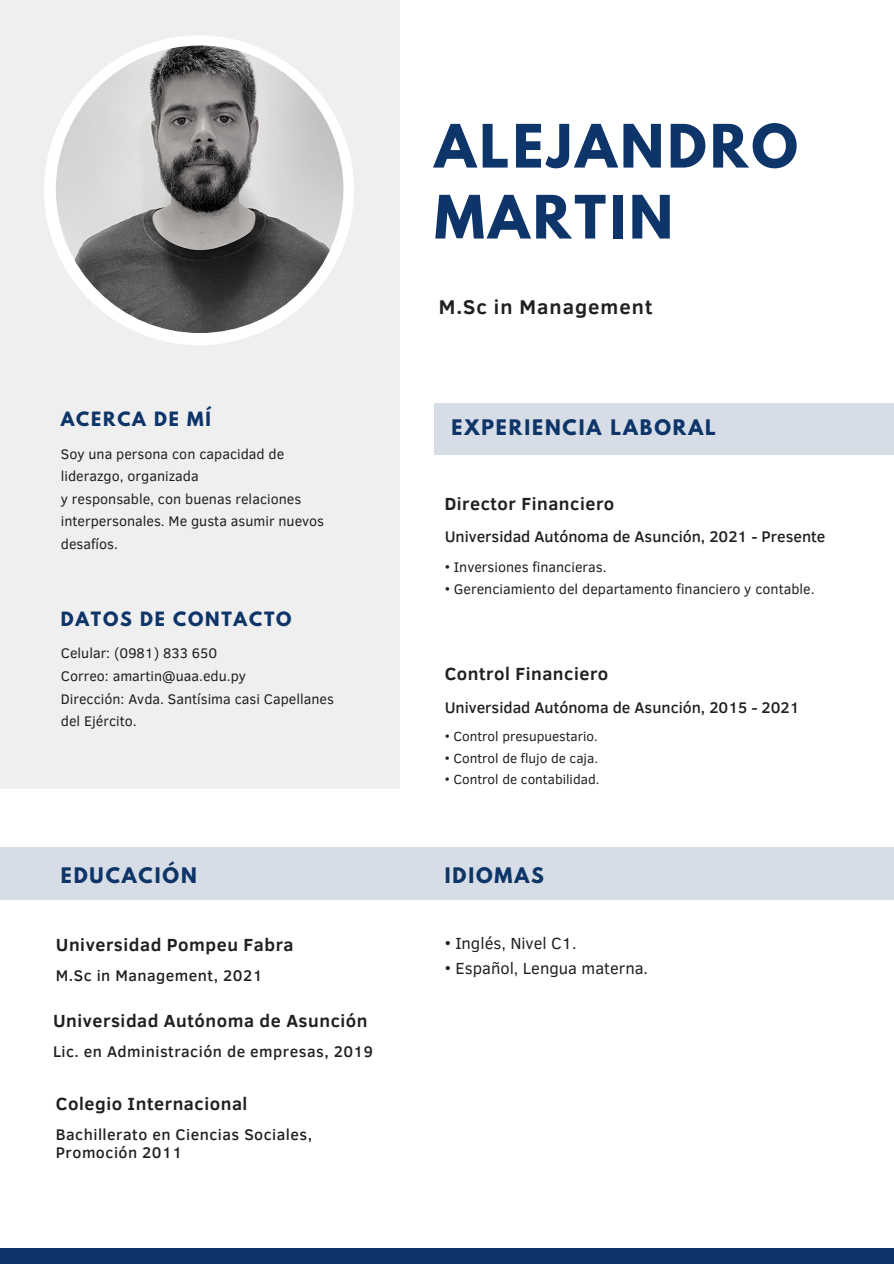
<style>
.page{position:relative;width:894px;height:1264px;background:#fff}
.page>*{position:absolute;margin:0;border:0;box-sizing:border-box;transform-origin:0 0}
.t1{font:700 52.95px/70.9px "League Spartan";letter-spacing:.065em;color:#0e3569}
.t2{font:700 20.4px "Clear Sans";letter-spacing:.05em;color:#202021}
.t3{font:700 18.9px "League Spartan";letter-spacing:.1em;color:#0e3569}
.t4{font:700 18px "Clear Sans";letter-spacing:.03em;color:#202021}
.t5{font:700 17.4px "League Spartan";letter-spacing:.1em;color:#0e3569}
.t6{font:16.5px "Clear Sans";color:#202021}
.t7{font:500 15.75px/18px "Clear Sans";letter-spacing:.03em;color:#202021}
.t8{font:500 15.75px "Clear Sans";color:#202021}
.t9{font:14.25px/22.5px "Clear Sans";color:#202021}
.t10{font:13.5px "Clear Sans";color:#202021}
</style>
<div class="page">
<div style="left:0;top:0;width:399px;height:788px;background:#efefef"></div>
<svg style="left:44px;top:36px;width:310px;height:309px"></svg>
<div style="left:434px;top:403px;width:459px;height:52px;background:#d7dde6"></div>
<div style="left:0;top:847px;width:893px;height:53px;background:#d7dde6"></div>
<div style="left:0;top:1247px;width:893px;height:16px;background:#0e3569"></div>
<img style="left:56px;top:46px;width:287px;height:287px;border-radius:50%">
<p class="t1" style="left:434px;top:117px;width:365px">ALEJANDRO<br>MARTIN</p>
<p class="t5" style="left:61px;top:410px;width:152px">ACERCA DE MÍ</p>
<p class="t9" style="left:61px;top:441px;width:225px">Soy una persona con capacidad de liderazgo, organizada</p>
<p class="t9" style="left:61px;top:486px;width:265px">y responsable, con buenas relaciones interpersonales. Me gusta asumir nuevos desafíos.</p>
<p class="t5" style="left:61px;top:610px;width:232px">DATOS DE CONTACTO</p>
<p class="t9" style="left:61px;top:641px;width:158px">Celular: (0981) 833 650</p>
<p class="t9" style="left:61px;top:664px;width:187px">Correo: amartin@uaa.edu.py</p>
<p class="t9" style="left:61px;top:686px;width:274px">Dirección: Avda. Santísima casi Capellanes del Ejército.</p>
<p class="t2" style="left:438px;top:292px;width:215px">M.Sc in Management</p>
<p class="t3" style="left:451px;top:417px;width:266px">EXPERIENCIA LABORAL</p>
<p class="t4" style="left:444px;top:490px;width:171px">Director Financiero</p>
<p class="t8" style="left:444px;top:525px;width:382px">Universidad Autónoma de Asunción, 2021 - Presente</p>
<p class="t9" style="left:444px;top:555px;width:163px">• Inversiones financieras.</p>
<p class="t9" style="left:444px;top:577px;width:371px">• Gerenciamiento del departamento financiero y contable.</p>
<p class="t4" style="left:444px;top:661px;width:165px">Control Financiero</p>
<p class="t8" style="left:444px;top:696px;width:356px">Universidad Autónoma de Asunción, 2015 - 2021</p>
<p class="t10" style="left:444px;top:727px;width:155px">• Control presupuestario.</p>
<p class="t10" style="left:444px;top:748px;width:155px">• Control de flujo de caja.</p>
<p class="t10" style="left:444px;top:769px;width:156px">• Control de contabilidad.</p>
<p class="t3" style="left:61px;top:865px;width:137px">EDUCACIÓN</p>
<p class="t3" style="left:444px;top:865px;width:101px">IDIOMAS</p>
<p class="t4" style="left:56px;top:931px;width:239px">Universidad Pompeu Fabra</p>
<p class="t7" style="left:56px;top:965px;width:208px">M.Sc in Management, 2021</p>
<p class="t4" style="left:53px;top:1007px;width:316px">Universidad Autónoma de Asunción</p>
<p class="t7" style="left:53px;top:1041px;width:321px">Lic. en Administración de empresas, 2019</p>
<p class="t4" style="left:56px;top:1090px;width:193px">Colegio Internacional</p>
<p class="t7" style="left:56px;top:1124px;width:258px">Bachillerato en Ciencias Sociales,<br>Promoción 2011</p>
<p class="t6" style="left:444px;top:930px;width:133px">• Inglés, Nivel C1.</p>
<p class="t6" style="left:444px;top:956px;width:205px">• Español, Lengua materna.</p>
</div>
